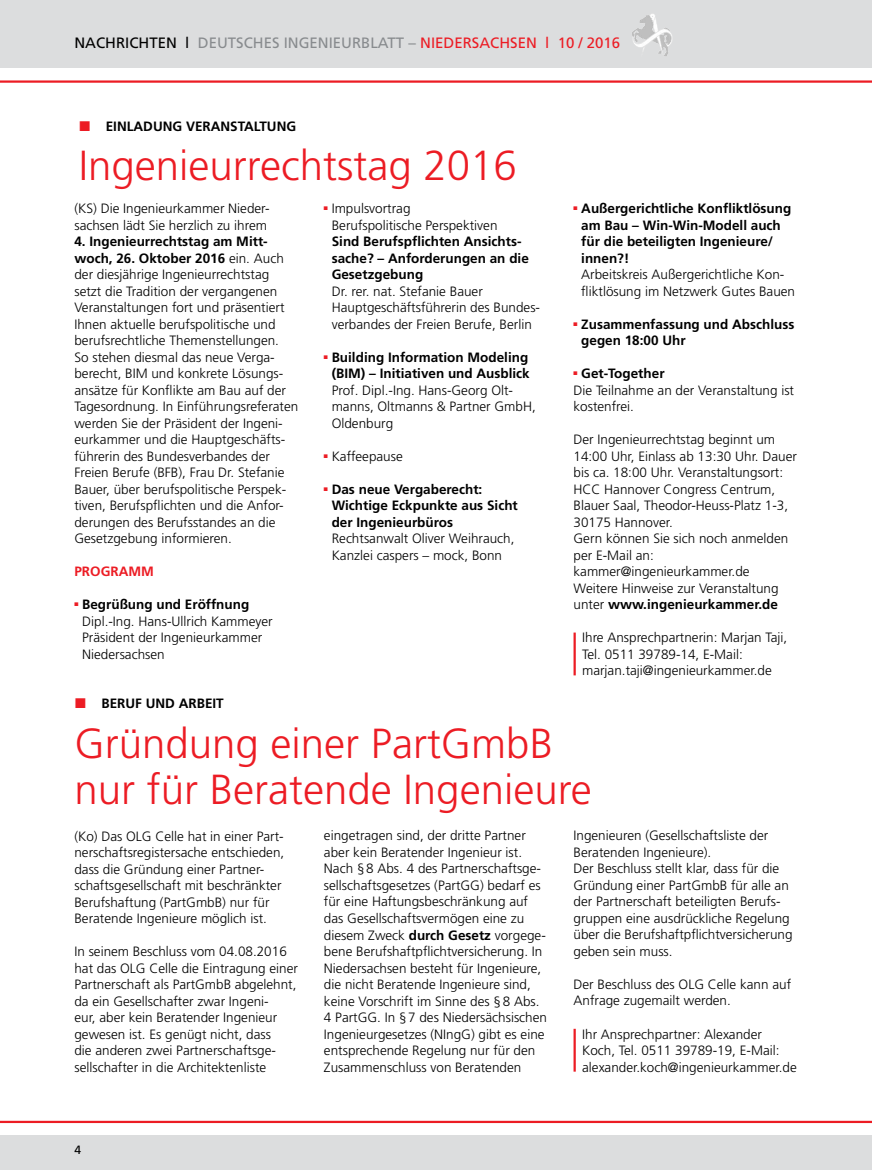
<style>
.page{position:relative;width:872px;height:1170px;background:#fff}
.page>*{position:absolute;margin:0;border:0;box-sizing:border-box;transform-origin:0 0}
.t1{font:300 42px/46.5px "Frutiger";color:#ec1c24}
.t2{font:15px "Frutiger";color:#888b8e}
.t3{font:300 13.5px/16.5px "Frutiger";color:#000}
.t4{font:700 13.5px/16.5px "Frutiger";color:#000}
.t5{font:700 13.5px "Frutiger";color:#ec1c24}
.t6{font:12px "Frutiger";color:#000}
.s1{color:#000}
.s2{color:#ec1c24}
.s3{font-weight:700}
</style>
<div class="page">
<div style="left:0;top:1135px;width:872px;height:34px;background:#dcddde"></div>
<div style="left:0;top:0;width:872px;height:68px;background:#dcddde"></div>
<svg style="left:640px;top:14px;width:12px;height:9px"></svg>
<hr style="left:0;top:80px;width:872px;height:3px;background:#ec1c24">
<hr style="left:0;top:1120px;width:872px;height:2px;background:#ec1c24">
<hr style="left:573px;top:1028px;width:3px;height:43px;background:#ec1c24">
<hr style="left:573px;top:632px;width:3px;height:43px;background:#ec1c24">
<p class="t2" style="left:74px;top:34px;width:547px"><span class="s1">NACHRICHTEN l</span> DEUTSCHES INGENIEURBLATT – <span class="s2">NIEDERSACHSEN l 10 / 2016</span></p>
<p class="t4" style="left:106px;top:117px;width:192px">EINLADUNG VERANSTALTUNG</p>
<h1 class="t1" style="left:79px;top:142px;width:440px">Ingenieurrechtstag 2016</h1>
<p class="t3" style="left:74px;top:200px;width:195px">(KS) Die Ingenieurkammer Nieder&shy;sachsen lädt Sie herzlich zu ihrem</p>
<p class="t3" style="left:74px;top:233px;width:225px"><span class="s3">4. Ingenieurrechtstag am Mitt&shy;woch, 26. Oktober 2016</span> ein. Auch der diesjährige Ingenieurrechtstag setzt die Tradition der vergangenen Veranstaltungen fort und präsentiert Ihnen aktuelle berufspolitische und berufsrechtliche Themenstellungen.<br>So stehen diesmal das neue Verga&shy;berecht, BIM und konkrete Lösungs&shy;ansätze für Konflikte am Bau auf der Tagesordnung. In Einführungsreferaten werden Sie der Präsident der Ingeni&shy;eurkammer und die Hauptgeschäfts&shy;führerin des Bundesverbandes der Freien Berufe (BFB), Frau Dr. Stefanie Bauer, über berufspolitische Perspek&shy;tiven, Berufspflichten und die Anfor&shy;derungen des Berufsstandes an die Gesetzgebung informieren.</p>
<p class="t5" style="left:74px;top:563px;width:81px">PROGRAMM</p>
<p class="t3" style="left:82px;top:596px;width:192px;text-indent:-8px"><sup>■</sup> <span class="s3">Begrüßung und Eröffnung<br></span>Dipl.-Ing. Hans-Ullrich Kammeyer<br>Präsident der Ingenieurkammer<br>Niedersachsen</p>
<p class="t3" style="left:332px;top:200px;width:167px;text-indent:-8px"><sup>■</sup> Impulsvortrag<br>Berufspolitische Perspektiven</p>
<p class="t4" style="left:332px;top:233px;width:199px">Sind Berufspflichten Ansichts&shy;sache? – Anforderungen an die<br>Gesetzgebung</p>
<p class="t3" style="left:332px;top:283px;width:210px">Dr. rer. nat. Stefanie Bauer<br>Hauptgeschäftsführerin des Bundes&shy;verbandes der Freien Berufe, Berlin</p>
<p class="t4" style="left:324px;top:348px;width:207px;text-align:center"><sup>■</sup> Building Information Modeling (BIM) – Initiativen und Ausblick</p>
<p class="t3" style="left:332px;top:382px;width:206px">Prof. Dipl.-Ing. Hans-Georg Olt&shy;manns, Oltmanns &amp; Partner GmbH,<br>Oldenburg</p>
<p class="t3" style="left:324px;top:448px;width:80px"><sup>■</sup> Kaffeepause</p>
<p class="t4" style="left:332px;top:480px;width:188px;text-indent:-8px"><sup>■</sup> Das neue Vergaberecht:<br>Wichtige Eckpunkte aus Sicht der Ingenieurbüros</p>
<p class="t3" style="left:332px;top:530px;width:184px">Rechtsanwalt Oliver Weihrauch,<br>Kanzlei caspers – mock, Bonn</p>
<p class="t4" style="left:581px;top:200px;width:212px;text-indent:-8px"><sup>■</sup> Außergerichtliche Konfliktlösung am Bau – Win-Win-Modell auch für die beteiligten Ingenieure/ innen?!</p>
<p class="t3" style="left:581px;top:266px;width:215px">Arbeitskreis Außergerichtliche Kon&shy;fliktlösung im Netzwerk Gutes Bauen</p>
<p class="t4" style="left:581px;top:315px;width:214px;text-indent:-8px"><sup>■</sup> Zusammenfassung und Abschluss gegen 18:00 Uhr</p>
<p class="t3" style="left:573px;top:365px;width:222px"><sup>■</sup> <span class="s3">Get-Together<br></span>Die Teilnahme an der Veranstaltung ist kostenfrei.</p>
<p class="t3" style="left:573px;top:431px;width:225px">Der Ingenieurrechtstag beginnt um<br>14:00 Uhr, Einlass ab 13:30 Uhr. Dauer bis ca. 18:00 Uhr. Veranstaltungsort:<br>HCC Hannover Congress Centrum,<br>Blauer Saal, Theodor-Heuss-Platz 1-3,<br>30175 Hannover.<br>Gern können Sie sich noch anmelden per E-Mail an: kammer@ingenieurkammer.de<br>Weitere Hinweise zur Veranstaltung unter <span class="s3">www.ingenieurkammer.de</span></p>
<p class="t3" style="left:582px;top:629px;width:207px">Ihre Ansprechpartnerin: Marjan Taji,<br>Tel. 0511 39789-14, E-Mail: marjan.taji@ingenieurkammer.de</p>
<p class="t4" style="left:101px;top:695px;width:124px">BERUF UND ARBEIT</p>
<h1 class="t1" style="left:74px;top:720px;width:519px">Gründung einer PartGmbB nur für Beratende Ingenieure</h1>
<p class="t3" style="left:74px;top:827px;width:211px">(Ko) Das OLG Celle hat in einer Part&shy;nerschaftsregistersache entschieden, dass die Gründung einer Partner&shy;schaftsgesellschaft mit beschränkter Berufshaftung (PartGmbB) nur für Beratende Ingenieure möglich ist.</p>
<p class="t3" style="left:74px;top:943px;width:225px">In seinem Beschluss vom 04.08.2016 hat das OLG Celle die Eintragung einer Partnerschaft als PartGmbB abgelehnt, da ein Gesellschafter zwar Ingeni-<br>eur, aber kein Beratender Ingenieur gewesen ist. Es genügt nicht, dass<br>die anderen zwei Partnerschaftsge&shy;sellschafter in die Architektenliste</p>
<p class="t3" style="left:324px;top:827px;width:224px">eingetragen sind, der dritte Partner aber kein Beratender Ingenieur ist.<br>Nach §8 Abs. 4 des Partnerschaftsge&shy;sellschaftsgesetzes (PartGG) bedarf es für eine Haftungsbeschränkung auf das Gesellschaftsvermögen eine zu diesem Zweck <span class="s3">durch Gesetz</span> vorgege&shy;bene Berufshaftpflichtversicherung. In Niedersachsen besteht für Ingenieure, die nicht Beratende Ingenieure sind, keine Vorschrift im Sinne des §8 Abs.<br>4 PartGG. In §7 des Niedersächsischen Ingenieurgesetzes (NIngG) gibt es eine entsprechende Regelung nur für den Zusammenschluss von Beratenden</p>
<p class="t3" style="left:573px;top:827px;width:221px">Ingenieuren (Gesellschaftsliste der Beratenden Ingenieure).<br>Der Beschluss stellt klar, dass für die Gründung einer PartGmbB für alle an der Partnerschaft beteiligten Berufs&shy;gruppen eine ausdrückliche Regelung über die Berufshaftpflichtversicherung geben sein muss.</p>
<p class="t3" style="left:573px;top:975px;width:219px">Der Beschluss des OLG Celle kann auf<br>Anfrage zugemailt werden.</p>
<p class="t3" style="left:582px;top:1025px;width:216px">Ihr Ansprechpartner: Alexander<br>Koch, Tel. 0511 39789-19, E-Mail: alexander.koch@ingenieurkammer.de</p>
<p class="t6" style="left:74px;top:1142px;width:8px">4</p>
</div>
